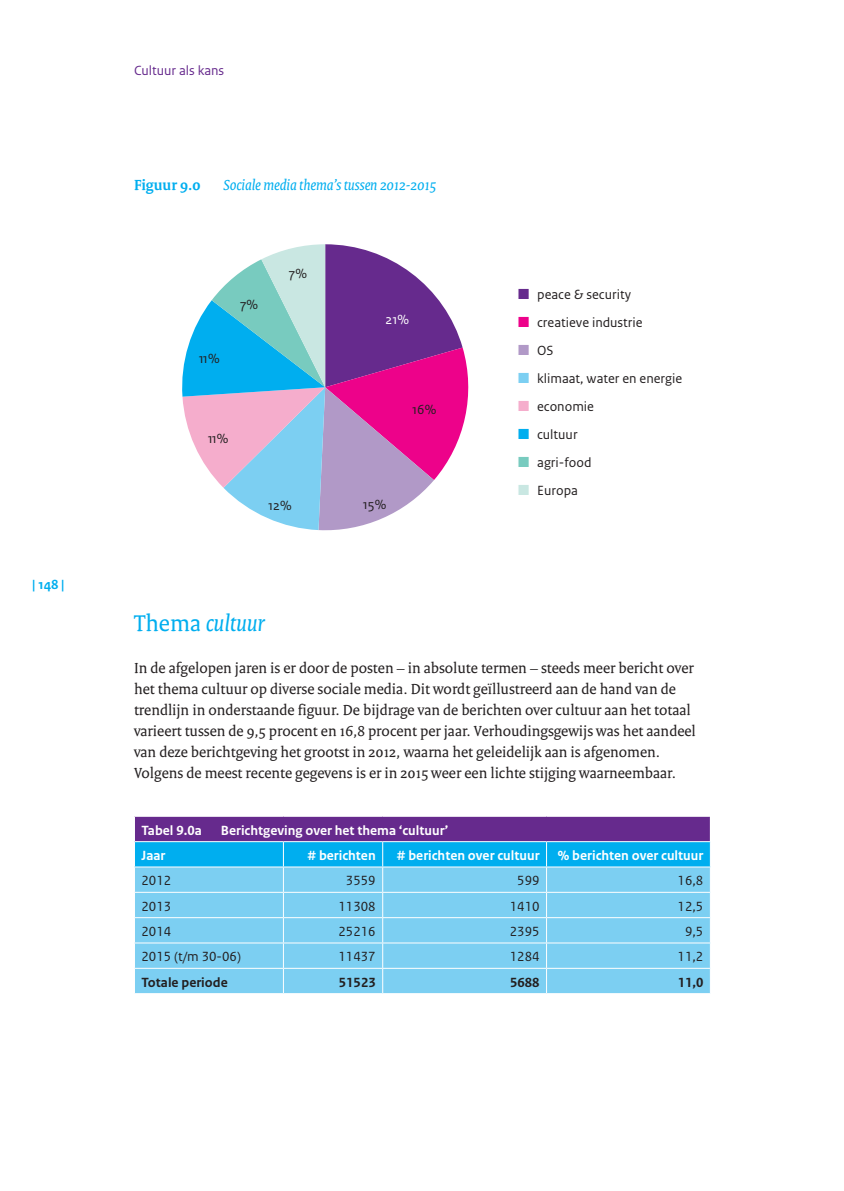
<style>
.page{position:relative;width:844px;height:1191px;background:#fff}
.page>*{position:absolute;margin:0;border:0;box-sizing:border-box;transform-origin:0 0}
._03_R_O_Paragraaf{font:italic 24.5px "Rijksoverheid Serif";color:#00aeef}
._10_RO_Broodtekst_on{font:15.75px/21px "Rijksoverheid Serif";color:#231f20}
.Figuur{font:italic 15.75px "Rijksoverheid Serif";color:#00aeef}
.Figuur-2{font:700 15.75px "Rijksoverheid Serif";color:#00aeef}
._32_RO_Tabel_Broodte{font:14px/28px "Rijksoverheid Sans Text";color:#231f20}
._31_RO_Tabel_Tussenk{font:700 14px "Rijksoverheid Sans Text";color:#fff}
._31_RO_Tabel_Kopteks{font:700 14px "Rijksoverheid Sans Text";color:#fff}
._32_RO_Tabel_Broodte-2{font:700 14px "Rijksoverheid Sans Text";color:#231f20}
.t1{font:14px "Rijksoverheid Sans Text";color:#662a8d}
.t2{font:700 14px "Rijksoverheid Sans Text";color:#00aeef}
.t3{font:14px "Rijksoverheid Sans Text";color:#fff}
.s1{font-style:normal}
</style>
<div class="page">
<svg style="left:134px;top:816px;width:576px;height:177px;background:#6db5e4"></svg>
<svg style="left:182px;top:244px;width:287px;height:287px"></svg>
<p class="t2" style="left:32px;top:576px;width:34px">| 148 |</p>
<p class="t1" style="left:134px;top:62px;width:92px">Cultuur als kans</p>
<p class="Figuur-2" style="left:134px;top:175px;width:68px">Figuur 9.0</p>
<p class="Figuur" style="left:223px;top:175px;width:214px">Sociale media thema’s tussen 2012-2015</p>
<p class="_32_RO_Tabel_Broodte" style="left:199px;top:345px;width:22px">11%</p>
<p class="_32_RO_Tabel_Broodte" style="left:240px;top:291px;width:20px">7%</p>
<p class="_32_RO_Tabel_Broodte" style="left:208px;top:425px;width:22px">11%</p>
<p class="_32_RO_Tabel_Broodte" style="left:289px;top:259px;width:20px">7%</p>
<p class="t3" style="left:385px;top:311px;width:25px">21%</p>
<p class="_32_RO_Tabel_Broodte" style="left:412px;top:396px;width:26px">16%</p>
<p class="_32_RO_Tabel_Broodte" style="left:268px;top:492px;width:25px">12%</p>
<p class="_32_RO_Tabel_Broodte" style="left:363px;top:490px;width:25px">15%</p>
<p class="_32_RO_Tabel_Broodte" style="left:537px;top:281px;width:146px">peace &amp; security creatieve industrie<br>OS<br>klimaat, water en energie economie<br>cultuur<br>agri-food<br>Europa</p>
<p class="_03_R_O_Paragraaf" style="left:134px;top:608px;width:132px"><span class="s1">Thema</span> cultuur</p>
<p class="_10_RO_Broodtekst_on" style="left:134px;top:657px;width:563px">In de afgelopen jaren is er door de posten – in absolute termen – steeds meer bericht over het thema cultuur op diverse sociale media. Dit wordt geïllustreerd aan de hand van de trendlijn in onderstaande figuur. De bijdrage van de berichten over cultuur aan het totaal varieert tussen de 9,5 procent en 16,8 procent per jaar. Verhoudingsgewijs was het aandeel van deze berichtgeving het grootst in 2012, waarna het geleidelijk aan is afgenomen.<br>Volgens de meest recente gegevens is er in 2015 weer een lichte stijging waarneembaar.</p>
<p class="_31_RO_Tabel_Kopteks" style="left:141px;top:822px;width:62px">Tabel 9.0a</p>
<p class="_31_RO_Tabel_Kopteks" style="left:221px;top:822px;width:229px">Berichtgeving over het thema ‘cultuur’</p>
<p class="_31_RO_Tabel_Tussenk" style="left:141px;top:847px;width:25px">Jaar</p>
<p class="_31_RO_Tabel_Tussenk" style="left:307px;top:847px;width:70px"># berichten</p>
<p class="_31_RO_Tabel_Tussenk" style="left:397px;top:847px;width:144px"># berichten over cultuur</p>
<p class="_31_RO_Tabel_Tussenk" style="left:558px;top:847px;width:147px">% berichten over cultuur</p>
<p class="_32_RO_Tabel_Broodte" style="left:141px;top:867px;width:31px">2012</p>
<p class="_32_RO_Tabel_Broodte" style="left:346px;top:867px;width:31px">3559</p>
<p class="_32_RO_Tabel_Broodte" style="left:517px;top:867px;width:24px">599</p>
<p class="_32_RO_Tabel_Broodte" style="left:677px;top:867px;width:27px">16,8</p>
<p class="_32_RO_Tabel_Broodte" style="left:141px;top:892px;width:31px">2013</p>
<p class="_32_RO_Tabel_Broodte" style="left:338px;top:892px;width:39px">11308</p>
<p class="_32_RO_Tabel_Broodte" style="left:509px;top:892px;width:31px">1410</p>
<p class="_32_RO_Tabel_Broodte" style="left:677px;top:892px;width:27px">12,5</p>
<p class="_32_RO_Tabel_Broodte" style="left:141px;top:917px;width:31px">2014</p>
<p class="_32_RO_Tabel_Broodte" style="left:338px;top:917px;width:39px">25216</p>
<p class="_32_RO_Tabel_Broodte" style="left:509px;top:917px;width:31px">2395</p>
<p class="_32_RO_Tabel_Broodte" style="left:684px;top:917px;width:20px">9,5</p>
<p class="_32_RO_Tabel_Broodte" style="left:141px;top:943px;width:101px">2015 (t/m 30-06)</p>
<p class="_32_RO_Tabel_Broodte" style="left:338px;top:943px;width:39px">11437</p>
<p class="_32_RO_Tabel_Broodte" style="left:509px;top:943px;width:31px">1284</p>
<p class="_32_RO_Tabel_Broodte" style="left:677px;top:943px;width:27px">11,2</p>
<p class="_32_RO_Tabel_Broodte-2" style="left:141px;top:974px;width:88px">Totale periode</p>
<p class="_32_RO_Tabel_Broodte-2" style="left:339px;top:974px;width:38px">51523</p>
<p class="_32_RO_Tabel_Broodte-2" style="left:510px;top:974px;width:31px">5688</p>
<p class="_32_RO_Tabel_Broodte-2" style="left:677px;top:974px;width:27px">11,0</p>
</div>
